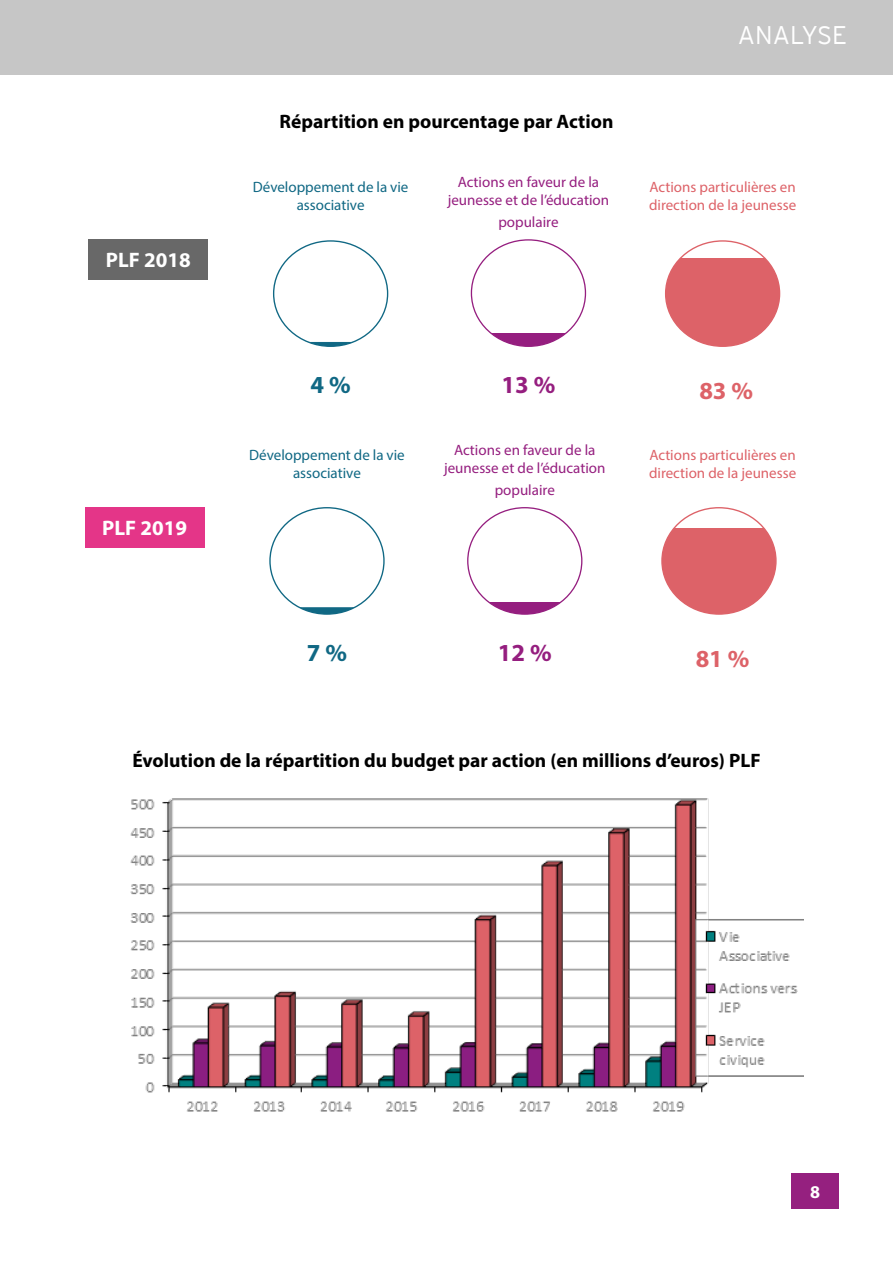
<style>
.page{position:relative;width:893px;height:1263px;background:#fff}
.page>*{position:absolute;margin:0;border:0;box-sizing:border-box;transform-origin:0 0}
.t1{font:300 25.5px "Interstate";color:#fff}
.t2{font:700 24.6px "Myriad Pro";color:#951e7f}
.t3{font:700 24.6px "Myriad Pro";color:#dd6268}
.t4{font:700 24.6px "Myriad Pro";color:#106884}
.t5{font:700 21px "Myriad Pro";color:#fff}
.t6{font:700 19.5px "Myriad Pro";color:#000}
.t7{font:700 18px "Myriad Pro";color:#fff}
.t8{font:15px/18px "Myriad Pro";color:#951e7f;text-align:center}
.t9{font:15px/18px "Myriad Pro";color:#dd6268}
.t10{font:15px/18px "Myriad Pro";color:#106884;text-align:center}
</style>
<div class="page">
<div style="left:791px;top:1174px;width:48px;height:35px;background:#95207f"></div>
<div style="left:0;top:0;width:893px;height:74px;background:#c6c6c6"></div>
<svg style="left:666px;top:258px;width:114px;height:88px;background:#e1787d"></svg>
<svg style="left:306px;top:342px;width:49px;height:4px"></svg>
<svg style="left:490px;top:333px;width:77px;height:13px"></svg>
<div style="left:88px;top:239px;width:120px;height:41px;background:#686868"></div>
<svg style="left:662px;top:528px;width:114px;height:86px;background:#e1787d"></svg>
<svg style="left:299px;top:608px;width:56px;height:6px"></svg>
<svg style="left:487px;top:602px;width:75px;height:12px"></svg>
<div style="left:85px;top:507px;width:120px;height:41px;background:#e43588"></div>
<img style="left:130px;top:798px;width:674px;height:314px">
<h3 class="t5" style="left:106px;top:247px;width:86px">PLF 2018</h3>
<h3 class="t5" style="left:102px;top:514px;width:86px">PLF 2019</h3>
<h3 class="t6" style="left:280px;top:109px;width:335px">Répartition en pourcentage par Action</h3>
<p class="t10" style="left:253px;top:178px;width:157px">Développement de la vie associative</p>
<p class="t8" style="left:448px;top:173px;width:163px">Actions en faveur de la jeunesse et de l’éducation</p>
<p class="t8" style="left:498px;top:213px;width:62px">populaire</p>
<h1 class="t1" style="left:738px;top:21px;width:111px">ANALYSE</h1>
<p class="t9" style="left:649px;top:178px;width:149px">Actions particulières en direction de la jeunesse</p>
<h2 class="t4" style="left:310px;top:369px;width:42px">4 %</h2>
<h2 class="t2" style="left:501px;top:369px;width:55px">13 %</h2>
<h2 class="t3" style="left:699px;top:375px;width:55px">83 %</h2>
<p class="t10" style="left:249px;top:445px;width:157px">Développement de la vie associative</p>
<p class="t8" style="left:444px;top:441px;width:163px">Actions en faveur de la jeunesse et de l’éducation</p>
<p class="t8" style="left:495px;top:480px;width:62px">populaire</p>
<p class="t9" style="left:649px;top:445px;width:149px">Actions particulières en direction de la jeunesse</p>
<h2 class="t4" style="left:307px;top:636px;width:42px">7 %</h2>
<h2 class="t2" style="left:498px;top:636px;width:55px">12 %</h2>
<h2 class="t3" style="left:696px;top:642px;width:55px">81 %</h2>
<h3 class="t6" style="left:132px;top:747px;width:630px">Évolution de la répartition du budget par action (en millions d’euros) PLF</h3>
<p class="t7" style="left:810px;top:1180px;width:11px">8</p>
</div>
